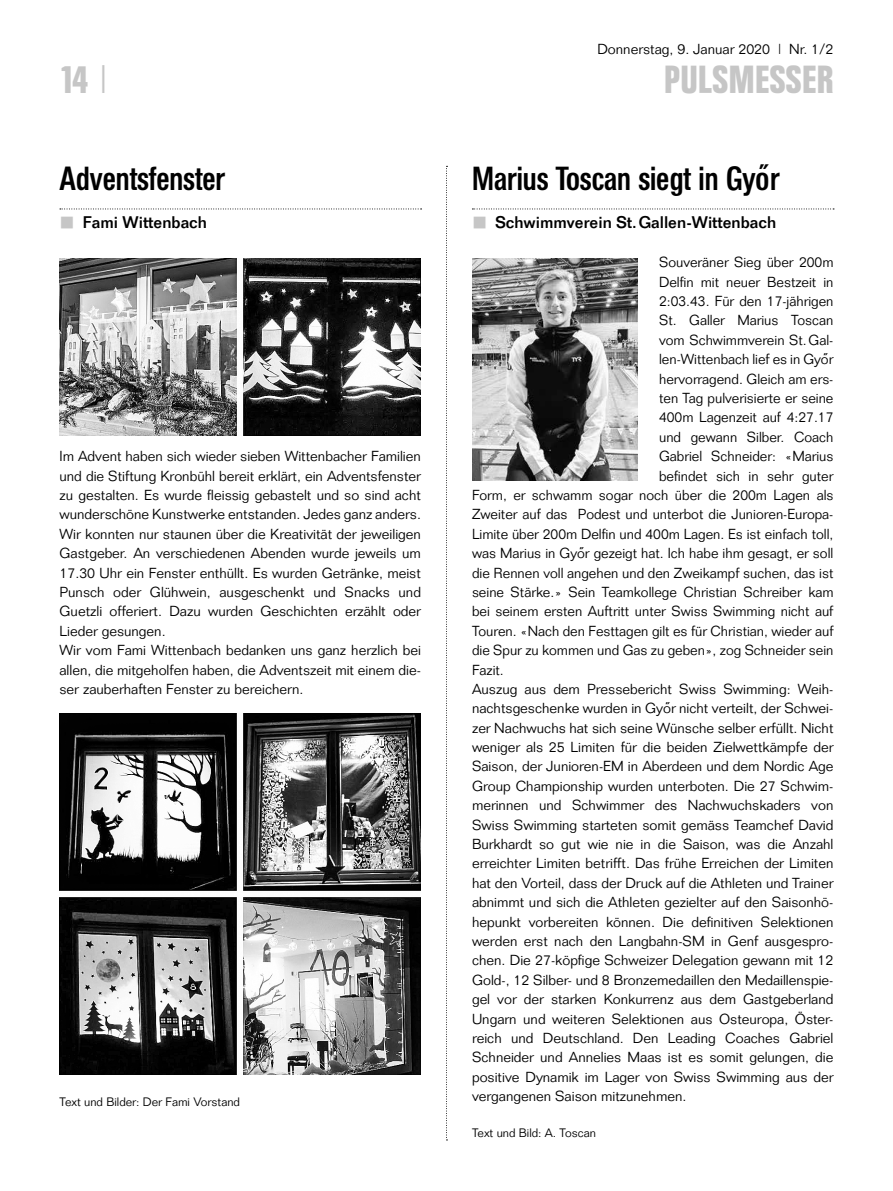
<style>
.page{position:relative;width:893px;height:1191px;background:#fff}
.page>*{position:absolute;margin:0;border:0;box-sizing:border-box;transform-origin:0 0}
.t1{font:700 39px "Folio Condensed BQ";letter-spacing:.02em;color:#c6c6c6}
.t2{font:500 33px "Folio Condensed BQ";color:#000}
.t3{font:500 16.5px "Folio";color:#000}
.t4{font:300 14.25px/19.4px "Folio";color:#000}
.t5{font:300 12px "Folio";color:#000}
.s1{font-family:"Folio";font-weight:300}
</style>
<div class="page">
<svg style="left:446px;top:166px;width:1px;height:974px"></svg>
<svg style="left:472px;top:209px;width:362px;height:1px"></svg>
<img style="left:472px;top:258px;width:166px;height:222px">
<svg style="left:60px;top:209px;width:362px;height:1px"></svg>
<img style="left:60px;top:258px;width:361px;height:177px">
<img style="left:60px;top:713px;width:361px;height:361px">
<p class="t4" style="left:597px;top:39px;width:238px">Donnerstag, 9. Januar 2020 | Nr. 1/2</p>
<h1 class="t1" style="left:60px;top:58px;width:50px">14 <span class="s1">|</span></h1>
<h1 class="t1" style="left:664px;top:58px;width:171px">PULSMESSER</h1>
<h2 class="t2" style="left:60px;top:160px;width:167px">Adventsfenster</h2>
<p class="t3" style="left:83px;top:213px;width:126px">Fami Wittenbach</p>
<p class="t4" style="left:60px;top:446px;width:363px">Im Advent haben sich wieder sieben Wittenbacher Familien und die Stiftung Kronbühl bereit erklärt, ein Adventsfenster zu gestalten. Es wurde fleissig gebastelt und so sind acht wunderschöne Kunstwerke entstanden. Jedes ganz anders.<br>Wir konnten nur staunen über die Kreativität der jeweiligen Gastgeber. An verschiedenen Abenden wurde jeweils um 17.30 Uhr ein Fenster enthüllt. Es wurden Getränke, meist Punsch oder Glühwein, ausgeschenkt und Snacks und Guetzli offeriert. Dazu wurden Geschichten erzählt oder Lieder gesungen.<br>Wir vom Fami Wittenbach bedanken uns ganz herzlich bei allen, die mitgeholfen haben, die Adventszeit mit einem die&shy;ser zauberhaften Fenster zu bereichern.</p>
<p class="t5" style="left:60px;top:1095px;width:182px">Text und Bilder: Der Fami Vorstand</p>
<h2 class="t2" style="left:472px;top:160px;width:309px">Marius Toscan siegt in Gyo<span class="s1">˝</span>r</h2>
<p class="t3" style="left:495px;top:213px;width:282px">Schwimmverein St.Gallen-Wittenbach</p>
<p class="t4" style="left:659px;top:252px;width:176px">Souveräner Sieg über 200m</p>
<p class="t4" style="left:659px;top:272px;width:176px">Delfin mit neuer Bestzeit in</p>
<p class="t4" style="left:659px;top:291px;width:176px">2:03.43. Für den 17-jährigen</p>
<p class="t4" style="left:659px;top:311px;width:176px">St. Galler Marius Toscan</p>
<p class="t4" style="left:659px;top:330px;width:176px">vom Schwimmverein St.Gal-</p>
<p class="t4" style="left:659px;top:349px;width:176px">len-Wittenbach lief es in Gyo˝r</p>
<p class="t4" style="left:659px;top:369px;width:176px">hervorragend. Gleich am ers-</p>
<p class="t4" style="left:659px;top:388px;width:176px">ten Tag pulverisierte er seine</p>
<p class="t4" style="left:659px;top:408px;width:176px">400m Lagenzeit auf 4:27.17</p>
<p class="t4" style="left:659px;top:427px;width:176px">und gewann Silber. Coach</p>
<p class="t4" style="left:659px;top:446px;width:176px">Gabriel Schneider: «Marius</p>
<p class="t4" style="left:659px;top:466px;width:176px">befindet sich in sehr guter</p>
<p class="t4" style="left:472px;top:485px;width:363px">Form, er schwamm sogar noch über die 200m Lagen als</p>
<p class="t4" style="left:472px;top:504px;width:363px">Zweiter auf das Podest und unterbot die Junioren-Europa-</p>
<p class="t4" style="left:472px;top:524px;width:363px">Limite über 200m Delfin und 400m Lagen. Es ist einfach toll,</p>
<p class="t4" style="left:472px;top:543px;width:363px">was Marius in Gyo˝r gezeigt hat. Ich habe ihm gesagt, er soll</p>
<p class="t4" style="left:472px;top:563px;width:363px">die Rennen voll angehen und den Zweikampf suchen, das ist</p>
<p class="t4" style="left:472px;top:582px;width:363px">seine Stärke.» Sein Teamkollege Christian Schreiber kam</p>
<p class="t4" style="left:472px;top:601px;width:363px">bei seinem ersten Auftritt unter Swiss Swimming nicht auf</p>
<p class="t4" style="left:472px;top:621px;width:363px">Touren. «Nach den Festtagen gilt es für Christian, wieder auf</p>
<p class="t4" style="left:472px;top:640px;width:363px">die Spur zu kommen und Gas zu geben», zog Schneider sein</p>
<p class="t4" style="left:472px;top:660px;width:33px">Fazit.</p>
<p class="t4" style="left:472px;top:679px;width:363px">Auszug aus dem Pressebericht Swiss Swimming: Weih-</p>
<p class="t4" style="left:472px;top:698px;width:363px">nachtsgeschenke wurden in Gyo˝r nicht verteilt, der Schwei-</p>
<p class="t4" style="left:472px;top:718px;width:363px">zer Nachwuchs hat sich seine Wünsche selber erfüllt. Nicht</p>
<p class="t4" style="left:472px;top:737px;width:363px">weniger als 25 Limiten für die beiden Zielwettkämpfe der</p>
<p class="t4" style="left:472px;top:756px;width:363px">Saison, der Junioren-EM in Aberdeen und dem Nordic Age</p>
<p class="t4" style="left:472px;top:776px;width:363px">Group Championship wurden unterboten. Die 27 Schwim-</p>
<p class="t4" style="left:472px;top:795px;width:363px">merinnen und Schwimmer des Nachwuchskaders von</p>
<p class="t4" style="left:472px;top:815px;width:363px">Swiss Swimming starteten somit gemäss Teamchef David</p>
<p class="t4" style="left:472px;top:834px;width:363px">Burkhardt so gut wie nie in die Saison, was die Anzahl</p>
<p class="t4" style="left:472px;top:853px;width:363px">erreichter Limiten betrifft. Das frühe Erreichen der Limiten</p>
<p class="t4" style="left:472px;top:873px;width:363px">hat den Vorteil, dass der Druck auf die Athleten und Trainer</p>
<p class="t4" style="left:472px;top:892px;width:363px">abnimmt und sich die Athleten gezielter auf den Saisonhö-</p>
<p class="t4" style="left:472px;top:912px;width:363px">hepunkt vorbereiten können. Die definitiven Selektionen</p>
<p class="t4" style="left:472px;top:931px;width:363px">werden erst nach den Langbahn-SM in Genf ausgespro-</p>
<p class="t4" style="left:472px;top:950px;width:363px">chen. Die 27-köpfige Schweizer Delegation gewann mit 12</p>
<p class="t4" style="left:472px;top:970px;width:363px">Gold-, 12 Silber- und 8 Bronzemedaillen den Medaillenspie-</p>
<p class="t4" style="left:472px;top:989px;width:363px">gel vor der starken Konkurrenz aus dem Gastgeberland</p>
<p class="t4" style="left:472px;top:1009px;width:363px">Ungarn und weiteren Selektionen aus Osteuropa, Öster-</p>
<p class="t4" style="left:472px;top:1028px;width:363px">reich und Deutschland. Den Leading Coaches Gabriel</p>
<p class="t4" style="left:472px;top:1047px;width:363px">Schneider und Annelies Maas ist es somit gelungen, die</p>
<p class="t4" style="left:472px;top:1067px;width:363px">positive Dynamik im Lager von Swiss Swimming aus der</p>
<p class="t4" style="left:472px;top:1086px;width:216px">vergangenen Saison mitzunehmen.</p>
<p class="t5" style="left:472px;top:1125px;width:126px">Text und Bild: A. Toscan</p>
</div>
